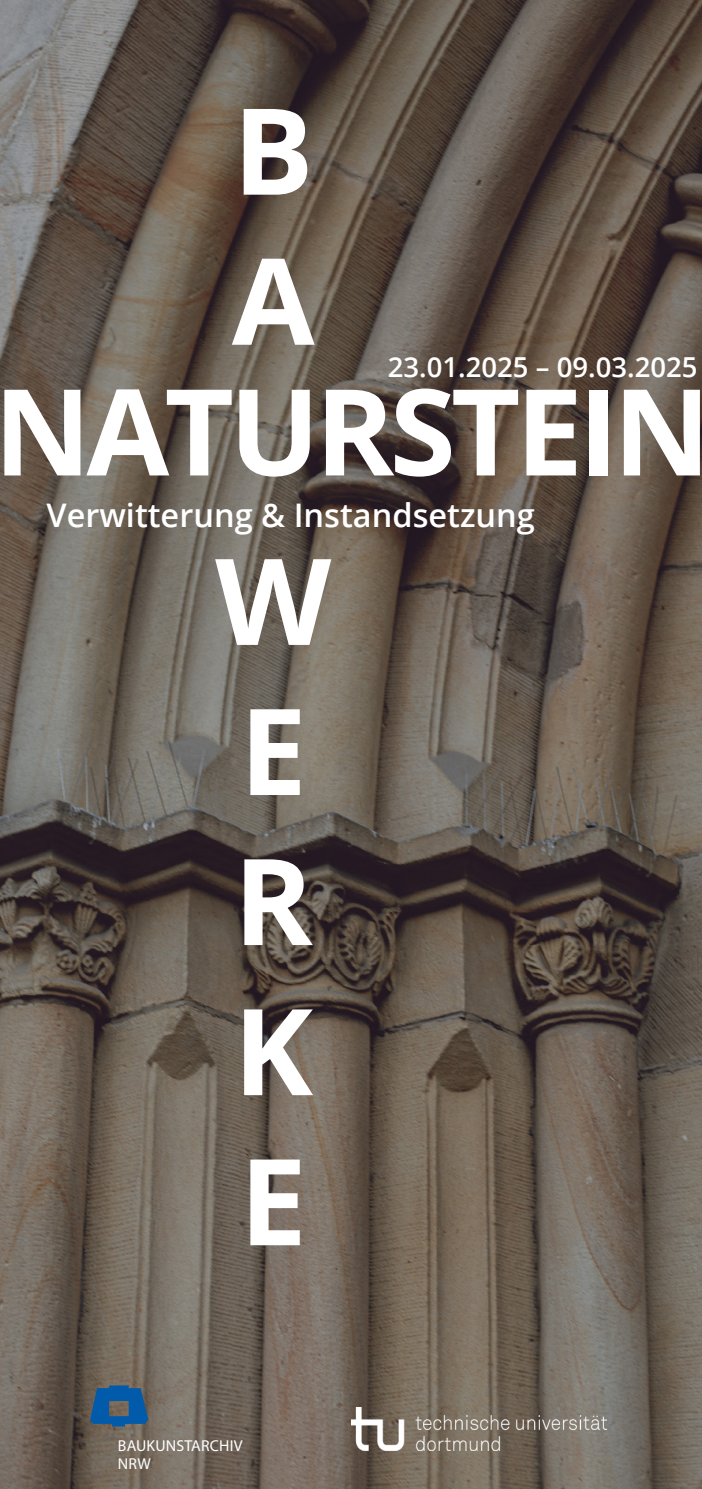
<style>
.page{position:relative;width:702px;height:1489px;background:#fff}
.page>*{position:absolute;margin:0;border:0;box-sizing:border-box;transform-origin:0 0}
.t1{font:700 120px/150px "Open Sans";letter-spacing:-.04em;color:#fff}
.t2{font:600 32.5px "Open Sans";color:#fff}
.t3{font:600 27.5px "Open Sans";color:#fff}
.t4{font:15.75px/18px "News Gothic";letter-spacing:.01em;color:#fff}
</style>
<div class="page">
<img style="left:0;top:0;width:702px;height:1488px">
<svg style="left:90px;top:1385px;width:58px;height:41px;background:#255c8e"></svg>
<img style="left:351px;top:1407px;width:255px;height:43px">
<p class="t1" style="left:232px;top:73px;width:84px">B<br>A</p>
<p class="t3" style="left:388px;top:348px;width:311px">23.01.2025 – 09.03.2025</p>
<p class="t1" style="left:-6px;top:354px;width:718px">NATURSTEIN</p>
<p class="t2" style="left:46px;top:492px;width:490px">Verwitterung &amp; Instandsetzung</p>
<p class="t1" style="left:215px;top:523px;width:118px">W<br>E<br>R<br>K<br>E</p>
<p class="t4" style="left:118px;top:1435px;width:126px">BAUKUNSTARCHIV<br>NRW</p>
</div>
